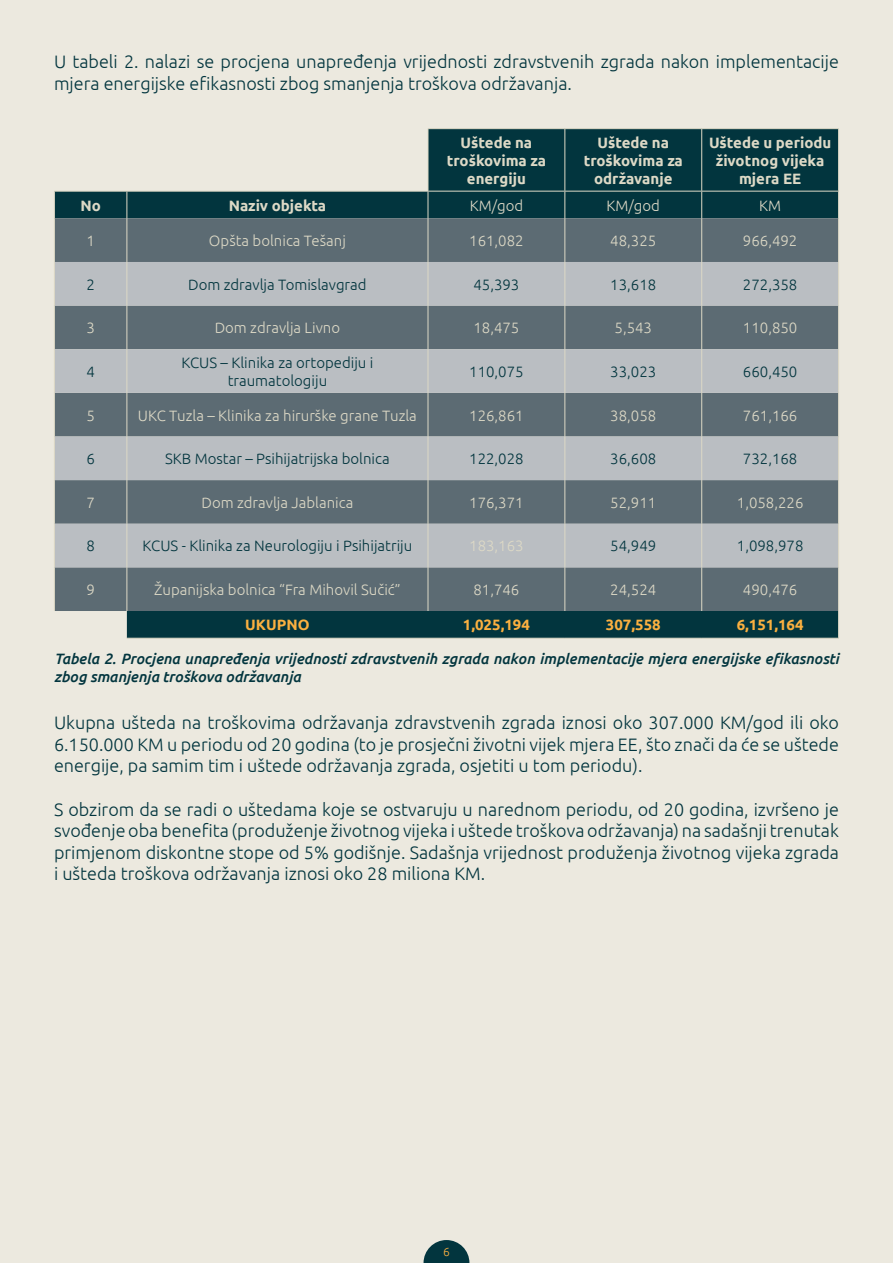
<style>
.page{position:relative;width:893px;height:1263px;background:#ece9df}
.page>*{position:absolute;margin:0;border:0;box-sizing:border-box;transform-origin:0 0}
.t1{font:300 18px/21.6px "Ubuntu";color:#02353e;text-align:justify}
.t2{font:300 15px "Ubuntu";color:#ddd9c6}
.t3{font:300 15px/18px "Ubuntu";color:#02353e;text-align:center}
.t4{font:italic 500 15px/18px "Ubuntu";color:#02353e}
.t5{font:700 15px/18px "Ubuntu";color:#ddd9c6;text-align:center}
.t6{font:700 15px "Ubuntu";color:#fbb040}
.t7{font:300 12px "Ubuntu";color:#fbb040}
</style>
<div class="page">
<svg style="left:423px;top:1240px;width:46px;height:23px"></svg>
<svg style="left:55px;top:129px;width:783px;height:509px;fill:#02353e"></svg>
<div style="left:55px;top:218px;width:783px;height:393px;background:#5c6b73"></div>
<svg style="left:55px;top:262px;width:783px;height:305px;background:#929aa0"></svg>
<hr style="left:428px;top:128px;width:137px;height:1px;background:#ddd9c6">
<hr style="left:428px;top:129px;width:1px;height:62px;background:#ddd9c6">
<hr style="left:565px;top:128px;width:137px;height:1px;background:#ddd9c6">
<hr style="left:564px;top:129px;width:1px;height:62px;background:#ddd9c6">
<hr style="left:702px;top:128px;width:137px;height:1px;background:#ddd9c6">
<hr style="left:701px;top:129px;width:1px;height:62px;background:#ddd9c6">
<hr style="left:838px;top:129px;width:1px;height:62px;background:#ddd9c6">
<svg style="left:54px;top:192px;width:1px;height:26px"></svg>
<hr style="left:127px;top:191px;width:301px;height:1px;background:#ddd9c6">
<svg style="left:127px;top:191px;width:1px;height:27px"></svg>
<hr style="left:428px;top:191px;width:137px;height:1px;background:#ddd9c6">
<svg style="left:428px;top:191px;width:1px;height:27px"></svg>
<hr style="left:565px;top:191px;width:137px;height:1px;background:#ddd9c6">
<svg style="left:564px;top:191px;width:1px;height:27px"></svg>
<hr style="left:702px;top:191px;width:137px;height:1px;background:#ddd9c6">
<svg style="left:701px;top:191px;width:1px;height:27px"></svg>
<svg style="left:838px;top:191px;width:1px;height:27px"></svg>
<hr style="left:54px;top:218px;width:1px;height:44px;background:#ddd9c6">
<hr style="left:127px;top:218px;width:1px;height:44px;background:#ddd9c6">
<hr style="left:428px;top:218px;width:1px;height:44px;background:#ddd9c6">
<hr style="left:564px;top:218px;width:1px;height:44px;background:#ddd9c6">
<hr style="left:701px;top:218px;width:1px;height:44px;background:#ddd9c6">
<hr style="left:838px;top:218px;width:1px;height:44px;background:#ddd9c6">
<hr style="left:54px;top:262px;width:1px;height:44px;background:#ddd9c6">
<hr style="left:127px;top:262px;width:1px;height:44px;background:#ddd9c6">
<hr style="left:428px;top:262px;width:1px;height:44px;background:#ddd9c6">
<hr style="left:564px;top:262px;width:1px;height:44px;background:#ddd9c6">
<hr style="left:701px;top:262px;width:1px;height:44px;background:#ddd9c6">
<hr style="left:838px;top:262px;width:1px;height:44px;background:#ddd9c6">
<hr style="left:54px;top:306px;width:1px;height:43px;background:#ddd9c6">
<hr style="left:127px;top:306px;width:1px;height:43px;background:#ddd9c6">
<hr style="left:428px;top:306px;width:1px;height:43px;background:#ddd9c6">
<hr style="left:564px;top:306px;width:1px;height:43px;background:#ddd9c6">
<hr style="left:701px;top:306px;width:1px;height:43px;background:#ddd9c6">
<hr style="left:838px;top:306px;width:1px;height:43px;background:#ddd9c6">
<hr style="left:54px;top:349px;width:1px;height:44px;background:#ddd9c6">
<hr style="left:127px;top:349px;width:1px;height:44px;background:#ddd9c6">
<hr style="left:428px;top:349px;width:1px;height:44px;background:#ddd9c6">
<hr style="left:564px;top:349px;width:1px;height:44px;background:#ddd9c6">
<hr style="left:701px;top:349px;width:1px;height:44px;background:#ddd9c6">
<hr style="left:838px;top:349px;width:1px;height:44px;background:#ddd9c6">
<hr style="left:54px;top:393px;width:1px;height:43px;background:#ddd9c6">
<hr style="left:127px;top:393px;width:1px;height:43px;background:#ddd9c6">
<hr style="left:428px;top:393px;width:1px;height:43px;background:#ddd9c6">
<hr style="left:564px;top:393px;width:1px;height:43px;background:#ddd9c6">
<hr style="left:701px;top:393px;width:1px;height:43px;background:#ddd9c6">
<hr style="left:838px;top:393px;width:1px;height:43px;background:#ddd9c6">
<hr style="left:54px;top:436px;width:1px;height:44px;background:#ddd9c6">
<hr style="left:127px;top:436px;width:1px;height:44px;background:#ddd9c6">
<hr style="left:428px;top:436px;width:1px;height:44px;background:#ddd9c6">
<hr style="left:564px;top:436px;width:1px;height:44px;background:#ddd9c6">
<hr style="left:701px;top:436px;width:1px;height:44px;background:#ddd9c6">
<hr style="left:838px;top:436px;width:1px;height:44px;background:#ddd9c6">
<hr style="left:54px;top:480px;width:1px;height:44px;background:#ddd9c6">
<hr style="left:127px;top:480px;width:1px;height:44px;background:#ddd9c6">
<hr style="left:428px;top:480px;width:1px;height:44px;background:#ddd9c6">
<hr style="left:564px;top:480px;width:1px;height:44px;background:#ddd9c6">
<hr style="left:701px;top:480px;width:1px;height:44px;background:#ddd9c6">
<hr style="left:838px;top:480px;width:1px;height:44px;background:#ddd9c6">
<hr style="left:54px;top:524px;width:1px;height:43px;background:#ddd9c6">
<hr style="left:127px;top:524px;width:1px;height:43px;background:#ddd9c6">
<hr style="left:428px;top:524px;width:1px;height:43px;background:#ddd9c6">
<hr style="left:564px;top:524px;width:1px;height:43px;background:#ddd9c6">
<hr style="left:701px;top:524px;width:1px;height:43px;background:#ddd9c6">
<hr style="left:838px;top:524px;width:1px;height:43px;background:#ddd9c6">
<hr style="left:54px;top:567px;width:1px;height:44px;background:#ddd9c6">
<hr style="left:127px;top:567px;width:1px;height:44px;background:#ddd9c6">
<hr style="left:428px;top:567px;width:1px;height:44px;background:#ddd9c6">
<hr style="left:564px;top:567px;width:1px;height:44px;background:#ddd9c6">
<hr style="left:701px;top:567px;width:1px;height:44px;background:#ddd9c6">
<hr style="left:838px;top:567px;width:1px;height:44px;background:#ddd9c6">
<svg style="left:838px;top:611px;width:1px;height:27px"></svg>
<hr style="left:127px;top:638px;width:301px;height:1px;background:#ddd9c6">
<hr style="left:428px;top:638px;width:137px;height:1px;background:#ddd9c6">
<hr style="left:565px;top:638px;width:137px;height:1px;background:#ddd9c6">
<hr style="left:702px;top:638px;width:137px;height:1px;background:#ddd9c6">
<hr style="left:54px;top:191px;width:73px;height:1px;background:#ddd9c6">
<p class="t1" style="left:54px;top:50px;width:786px">U tabeli 2. nalazi se procjena unapređenja vrijednosti zdravstvenih zgrada nakon implementacije mjera energijske efikasnosti zbog smanjenja troškova održavanja.</p>
<p class="t5" style="left:447px;top:133px;width:101px">Uštede na troškovima za energiju</p>
<p class="t5" style="left:584px;top:133px;width:101px">Uštede na troškovima za održavanje</p>
<p class="t5" style="left:709px;top:133px;width:124px">Uštede u periodu životnog vijeka mjera EE</p>
<p class="t5" style="left:80px;top:196px;width:22px">No</p>
<p class="t5" style="left:229px;top:196px;width:99px">Naziv objekta</p>
<p class="t2" style="left:470px;top:196px;width:55px">KM/god</p>
<p class="t2" style="left:607px;top:196px;width:55px">KM/god</p>
<p class="t2" style="left:759px;top:196px;width:23px">KM</p>
<p class="t2" style="left:86px;top:232px;width:10px">1</p>
<p class="t2" style="left:209px;top:232px;width:138px">Opšta bolnica Tešanj</p>
<p class="t2" style="left:469px;top:232px;width:56px">161,082</p>
<p class="t2" style="left:610px;top:232px;width:47px">48,325</p>
<p class="t2" style="left:743px;top:232px;width:56px">966,492</p>
<p class="t3" style="left:86px;top:275px;width:10px">2</p>
<p class="t3" style="left:188px;top:275px;width:180px">Dom zdravlja Tomislavgrad</p>
<p class="t3" style="left:473px;top:275px;width:47px">45,393</p>
<p class="t3" style="left:610px;top:275px;width:47px">13,618</p>
<p class="t3" style="left:743px;top:275px;width:56px">272,358</p>
<p class="t2" style="left:86px;top:319px;width:10px">3</p>
<p class="t2" style="left:215px;top:319px;width:127px">Dom zdravlja Livno</p>
<p class="t2" style="left:473px;top:319px;width:47px">18,475</p>
<p class="t2" style="left:614px;top:319px;width:39px">5,543</p>
<p class="t2" style="left:743px;top:319px;width:56px">110,850</p>
<p class="t3" style="left:86px;top:362px;width:10px">4</p>
<p class="t3" style="left:181px;top:353px;width:194px">KCUS – Klinika za ortopediju i traumatologiju</p>
<p class="t3" style="left:469px;top:362px;width:56px">110,075</p>
<p class="t3" style="left:610px;top:362px;width:47px">33,023</p>
<p class="t3" style="left:743px;top:362px;width:56px">660,450</p>
<p class="t2" style="left:86px;top:406px;width:10px">5</p>
<p class="t2" style="left:138px;top:406px;width:280px">UKC Tuzla – Klinika za hirurške grane Tuzla</p>
<p class="t2" style="left:469px;top:406px;width:56px">126,861</p>
<p class="t2" style="left:610px;top:406px;width:47px">38,058</p>
<p class="t2" style="left:743px;top:406px;width:56px">761,166</p>
<p class="t3" style="left:86px;top:449px;width:10px">6</p>
<p class="t3" style="left:165px;top:449px;width:226px">SKB Mostar – Psihijatrijska bolnica</p>
<p class="t3" style="left:469px;top:449px;width:56px">122,028</p>
<p class="t3" style="left:610px;top:449px;width:47px">36,608</p>
<p class="t3" style="left:743px;top:449px;width:56px">732,168</p>
<p class="t2" style="left:86px;top:493px;width:10px">7</p>
<p class="t2" style="left:202px;top:493px;width:153px">Dom zdravlja Jablanica</p>
<p class="t2" style="left:469px;top:493px;width:56px">176,371</p>
<p class="t2" style="left:610px;top:493px;width:47px">52,911</p>
<p class="t2" style="left:737px;top:493px;width:68px">1,058,226</p>
<p class="t3" style="left:86px;top:537px;width:10px">8</p>
<p class="t3" style="left:143px;top:537px;width:271px">KCUS - Klinika za Neurologiju i Psihijatriju</p>
<p class="t2" style="left:469px;top:537px;width:56px">183,163</p>
<p class="t3" style="left:610px;top:537px;width:47px">54,949</p>
<p class="t3" style="left:737px;top:537px;width:68px">1,098,978</p>
<p class="t2" style="left:86px;top:581px;width:10px">9</p>
<p class="t2" style="left:154px;top:581px;width:248px">Županijska bolnica “Fra Mihovil Sučić”</p>
<p class="t2" style="left:473px;top:581px;width:47px">81,746</p>
<p class="t2" style="left:610px;top:581px;width:47px">24,524</p>
<p class="t2" style="left:743px;top:581px;width:56px">490,476</p>
<p class="t6" style="left:245px;top:616px;width:66px">UKUPNO</p>
<p class="t6" style="left:463px;top:616px;width:69px">1,025,194</p>
<p class="t6" style="left:606px;top:616px;width:56px">307,558</p>
<p class="t6" style="left:737px;top:616px;width:69px">6,151,164</p>
<p class="t4" style="left:54px;top:649px;width:786px">Tabela 2. Procjena unapređenja vrijednosti zdravstvenih zgrada nakon implementacije mjera energijske efikasnosti zbog smanjenja troškova održavanja</p>
<p class="t1" style="left:54px;top:711px;width:786px">Ukupna ušteda na troškovima održavanja zdravstvenih zgrada iznosi oko 307.000 KM/god ili oko 6.150.000 KM u periodu od 20 godina (to je prosječni životni vijek mjera EE, što znači da će se uštede energije, pa samim tim i uštede održavanja zgrada, osjetiti u tom periodu).</p>
<p class="t1" style="left:54px;top:798px;width:786px">S obzirom da se radi o uštedama koje se ostvaruju u narednom periodu, od 20 godina, izvršeno je svođenje oba benefita (produženje životnog vijeka i uštede troškova održavanja) na sadašnji trenutak primjenom diskontne stope od 5% godišnje. Sadašnja vrijednost produženja životnog vijeka zgrada i ušteda troškova održavanja iznosi oko 28 miliona KM.</p>
<p class="t7" style="left:443px;top:1244px;width:8px">6</p>
</div>
